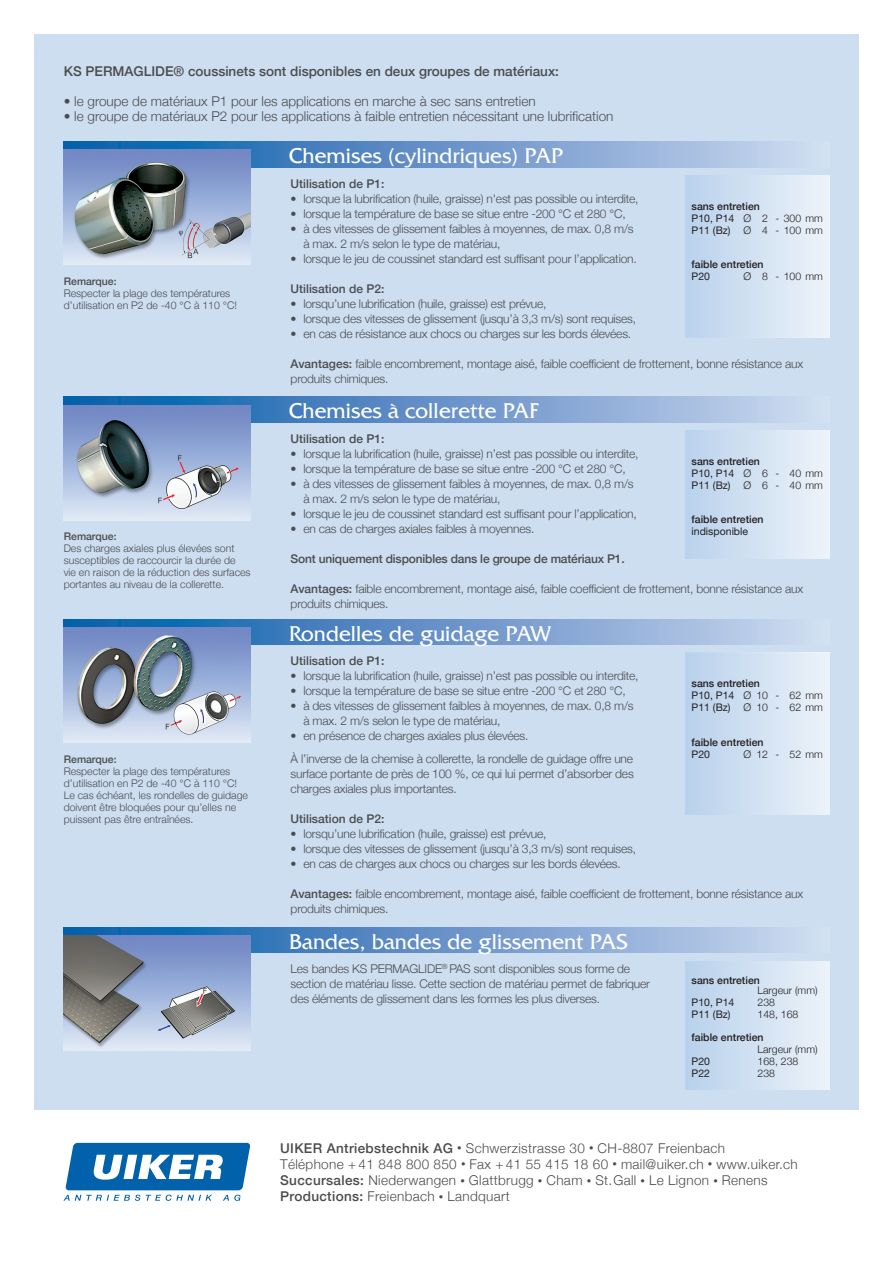
<style>
.page{position:relative;width:893px;height:1263px;background:#fff}
.page>*{position:absolute;margin:0;border:0;box-sizing:border-box;transform-origin:0 0}
.t1{font:22.5px "Friz Quadrata";color:#fff}
.t2{font:300 13.5px/16.2px "Helvetica Neue";letter-spacing:.025em;color:#4b4c4d}
.t3{font:300 13.5px "Helvetica Neue";letter-spacing:.005em;color:#4b4c4d}
.t4{font:500 13.5px "Helvetica Neue";color:#4b4c4d}
.t5{font:300 12px/15px "Helvetica Neue";letter-spacing:-.015em;color:#4b4c4d}
.t6{font:500 12px "Helvetica Neue";color:#4b4c4d}
.t7{font:300 10.5px/12px "Helvetica Neue";color:#4b4c4d}
.t8{font:300 10.5px/12px "Helvetica Neue";color:#231f20}
.t9{font:10.5px/12px "Helvetica Neue";color:#231f20}
.t10{font:500 10.5px "Helvetica Neue";color:#231f20}
.t11{font:500 10.5px "Helvetica Neue";color:#4b4c4d}
.s1{font-weight:500}
.s2{font-weight:400}
.s3{font-weight:300}
.s4{font-size:9px}
</style>
<div class="page">
<div style="left:34px;top:34px;width:825px;height:1076px;background:#cddef1"></div>
<div style="left:685px;top:653px;width:144px;height:161px;background:linear-gradient(to right,#b8d1ec,#ebf2f9)"></div>
<div style="left:685px;top:175px;width:144px;height:162px;background:linear-gradient(to right,#bad2ec,#edf3f9)"></div>
<div style="left:64px;top:142px;width:765px;height:25px;background:linear-gradient(to right,#0057a6,#d2d6ee)"></div>
<svg style="left:64px;top:619px;width:712px;height:26px;background:#6f9acc"></svg>
<svg style="left:64px;top:927px;width:712px;height:26px;background:#6f9acc"></svg>
<div style="left:64px;top:397px;width:765px;height:25px;background:linear-gradient(to right,#0057a6,#d2d6ee)"></div>
<img style="left:64px;top:150px;width:187px;height:115px">
<img style="left:64px;top:628px;width:187px;height:114px">
<img style="left:64px;top:405px;width:187px;height:115px">
<img style="left:64px;top:936px;width:187px;height:114px">
<div style="left:685px;top:431px;width:144px;height:128px;background:linear-gradient(to right,#bad2ec,#edf3f9)"></div>
<div style="left:685px;top:961px;width:144px;height:128px;background:linear-gradient(to right,#b8d1ec,#ebf2f9)"></div>
<svg style="left:63px;top:1143px;width:187px;height:58px"></svg>
<p class="t4" style="left:64px;top:62px;width:497px">KS PERMAGLIDE® coussinets sont disponibles en deux groupes de matériaux:</p>
<p class="t3" style="left:64px;top:92px;width:473px">• le groupe de matériaux P1 pour les applications en marche à sec sans entretien</p>
<p class="t3" style="left:64px;top:107px;width:551px">• le groupe de matériaux P2 pour les applications à faible entretien nécessitant une lubrification</p>
<p class="t11" style="left:64px;top:275px;width:54px">Remarque:</p>
<p class="t7" style="left:64px;top:287px;width:175px">Respecter la plage des températures d’utilisation en P2 de -40 °C à 110 °C!</p>
<p class="t11" style="left:64px;top:530px;width:54px">Remarque:</p>
<p class="t7" style="left:64px;top:542px;width:188px">Des charges axiales plus élevées sont susceptibles de raccourcir la durée de<br>vie en raison de la réduction des surfaces portantes au niveau de la collerette.</p>
<p class="t11" style="left:64px;top:752px;width:54px">Remarque:</p>
<p class="t7" style="left:64px;top:764px;width:186px">Respecter la plage des températures d’utilisation en P2 de -40 °C à 110 °C!<br>Le cas échéant, les rondelles de guidage doivent être bloquées pour qu’elles ne puissent pas être entraînées.</p>
<h1 class="t1" style="left:289px;top:142px;width:275px">Chemises (cylindriques) PAP</h1>
<p class="t6" style="left:291px;top:176px;width:95px">Utilisation de P1:</p>
<p class="t5" style="left:291px;top:191px;width:349px">• lorsque la lubrification (huile, graisse) n'est pas possible ou interdite,</p>
<p class="t5" style="left:291px;top:206px;width:337px">• lorsque la température de base se situe entre -200 °C et 280 °C,</p>
<p class="t5" style="left:303px;top:221px;width:332px;text-indent:-13px">• à des vitesses de glissement faibles à moyennes, de max. 0,8 m/s à max. 2 m/s selon le type de matériau,</p>
<p class="t5" style="left:291px;top:251px;width:348px">• lorsque le jeu de coussinet standard est suffisant pour l’application.</p>
<p class="t6" style="left:291px;top:281px;width:95px">Utilisation de P2:</p>
<p class="t5" style="left:291px;top:296px;width:257px">• lorsqu’une lubrification (huile, graisse) est prévue,</p>
<p class="t5" style="left:291px;top:311px;width:347px">• lorsque des vitesses de glissement (jusqu’à 3,3 m/s) sont requises,</p>
<p class="t5" style="left:291px;top:326px;width:342px">• en cas de résistance aux chocs ou charges sur les bords élevées.</p>
<p class="t5" style="left:291px;top:356px;width:514px"><span class="s1">Avantages:</span> faible encombrement, montage aisé, faible coefficient de frottement, bonne résistance aux produits chimiques.</p>
<p class="t8" style="left:692px;top:200px;width:133px"><span class="s1">sans entretien<br></span><span class="s2">P10, P14</span> Ø 2 - 300 mm<br><span class="s2">P11 (Bz)</span> Ø 4 - 100 mm</p>
<p class="t10" style="left:692px;top:258px;width:73px">faible entretien</p>
<p class="t9" style="left:692px;top:271px;width:20px">P20</p>
<p class="t8" style="left:743px;top:270px;width:81px">Ø 8 -100mm</p>
<h1 class="t1" style="left:289px;top:397px;width:251px">Chemises à collerette PAF</h1>
<p class="t6" style="left:291px;top:431px;width:95px">Utilisation de P1:</p>
<p class="t5" style="left:291px;top:446px;width:349px">• lorsque la lubrification (huile, graisse) n’est pas possible ou interdite,</p>
<p class="t5" style="left:291px;top:461px;width:337px">• lorsque la température de base se situe entre -200 °C et 280 °C,</p>
<p class="t5" style="left:303px;top:476px;width:332px;text-indent:-13px">• à des vitesses de glissement faibles à moyennes, de max. 0,8 m/s à max. 2 m/s selon le type de matériau,</p>
<p class="t5" style="left:291px;top:506px;width:348px">• lorsque le jeu de coussinet standard est suffisant pour l’application,</p>
<p class="t5" style="left:291px;top:521px;width:245px">• en cas de charges axiales faibles à moyennes.</p>
<p class="t6" style="left:291px;top:551px;width:336px">Sont uniquement disponibles dans le groupe de matériaux P1.</p>
<p class="t5" style="left:291px;top:581px;width:514px"><span class="s1">Avantages:</span> faible encombrement, montage aisé, faible coefficient de frottement, bonne résistance aux produits chimiques.</p>
<p class="t9" style="left:692px;top:456px;width:133px"><span class="s1">sans entretien<br></span>P10, P14 <span class="s3">Ø 6 - 40 mm<br></span>P11 (Bz) <span class="s3">Ø 6 - 40 mm</span></p>
<p class="t10" style="left:692px;top:513px;width:73px">faible entretien</p>
<p class="t9" style="left:692px;top:527px;width:58px">indisponible</p>
<h1 class="t1" style="left:289px;top:620px;width:263px">Rondelles de guidage PAW</h1>
<p class="t6" style="left:291px;top:654px;width:95px">Utilisation de P1:</p>
<p class="t5" style="left:291px;top:668px;width:349px">• lorsque la lubrification (huile, graisse) n’est pas possible ou interdite,</p>
<p class="t5" style="left:291px;top:683px;width:337px">• lorsque la température de base se situe entre -200 °C et 280 °C,</p>
<p class="t5" style="left:303px;top:698px;width:332px;text-indent:-13px">• à des vitesses de glissement faibles à moyennes, de max. 0,8 m/s à max. 2 m/s selon le type de matériau,</p>
<p class="t5" style="left:291px;top:725px;width:344px;line-height:22.5px">• en présence de charges axiales plus élevées.<br>À l’inverse de la chemise à collerette, la rondelle de guidage offre une</p>
<p class="t5" style="left:291px;top:766px;width:345px">surface portante de près de 100 %, ce qui lui permet d’absorber des charges axiales plus importantes.</p>
<p class="t6" style="left:291px;top:811px;width:95px">Utilisation de P2:</p>
<p class="t5" style="left:291px;top:826px;width:257px">• lorsqu’une lubrification (huile, graisse) est prévue,</p>
<p class="t5" style="left:291px;top:841px;width:347px">• lorsque des vitesses de glissement (jusqu’à 3,3 m/s) sont requises,</p>
<p class="t5" style="left:291px;top:856px;width:332px">• en cas de charges aux chocs ou charges sur les bords élevées.</p>
<p class="t5" style="left:291px;top:886px;width:514px"><span class="s1">Avantages:</span> faible encombrement, montage aisé, faible coefficient de frottement, bonne résistance aux produits chimiques.</p>
<p class="t8" style="left:692px;top:677px;width:133px"><span class="s1">sans entretien<br></span><span class="s2">P10, P14</span> Ø 10 - 62 mm<br><span class="s2">P11 (Bz)</span> Ø 10 - 62 mm</p>
<p class="t10" style="left:692px;top:735px;width:73px">faible entretien</p>
<p class="t9" style="left:692px;top:749px;width:20px">P20</p>
<p class="t8" style="left:743px;top:747px;width:81px">Ø12 - 52mm</p>
<h1 class="t1" style="left:289px;top:928px;width:340px">Bandes, bandes de glissement PAS</h1>
<p class="t5" style="left:291px;top:961px;width:361px">Les bandes KS PERMAGLIDE<sup>®</sup> PAS sont disponibles sous forme de section de matériau lisse. Cette section de matériau permet de fabriquer des éléments de glissement dans les formes les plus diverses.</p>
<p class="t10" style="left:692px;top:973px;width:70px">sans entretien</p>
<p class="t8" style="left:757px;top:984px;width:62px">Largeur (mm)</p>
<p class="t9" style="left:692px;top:997px;width:44px">P10, P14</p>
<p class="t8" style="left:757px;top:996px;width:19px">238</p>
<p class="t9" style="left:692px;top:1009px;width:41px">P11 (Bz)</p>
<p class="t8" style="left:757px;top:1008px;width:42px">148, 168</p>
<p class="t10" style="left:692px;top:1030px;width:73px">faible entretien</p>
<p class="t8" style="left:757px;top:1043px;width:62px">Largeur (mm)</p>
<p class="t9" style="left:692px;top:1056px;width:20px">P20</p>
<p class="t8" style="left:757px;top:1055px;width:42px">168, 238</p>
<p class="t9" style="left:692px;top:1068px;width:20px">P22</p>
<p class="t8" style="left:757px;top:1067px;width:19px">238</p>
<p class="t2" style="left:280px;top:1139px;width:519px"><span class="s1">UIKER Antriebstechnik AG</span> <span class="s4">•</span> Schwerzistrasse 30 <span class="s4">•</span> CH-8807 Freienbach<br>Téléphone + 41 848 800 850 <span class="s4">•</span> Fax + 41 55 415 18 60 <span class="s4">•</span> mail@uiker.ch <span class="s4">•</span> www.uiker.ch <span class="s1">Succursales:</span> Niederwangen <span class="s4">•</span> Glattbrugg <span class="s4">•</span> Cham <span class="s4">•</span> St.Gall <span class="s4">•</span> Le Lignon <span class="s4">•</span> Renens <span class="s1">Productions:</span> Freienbach <span class="s4">•</span> Landquart</p>
</div>
